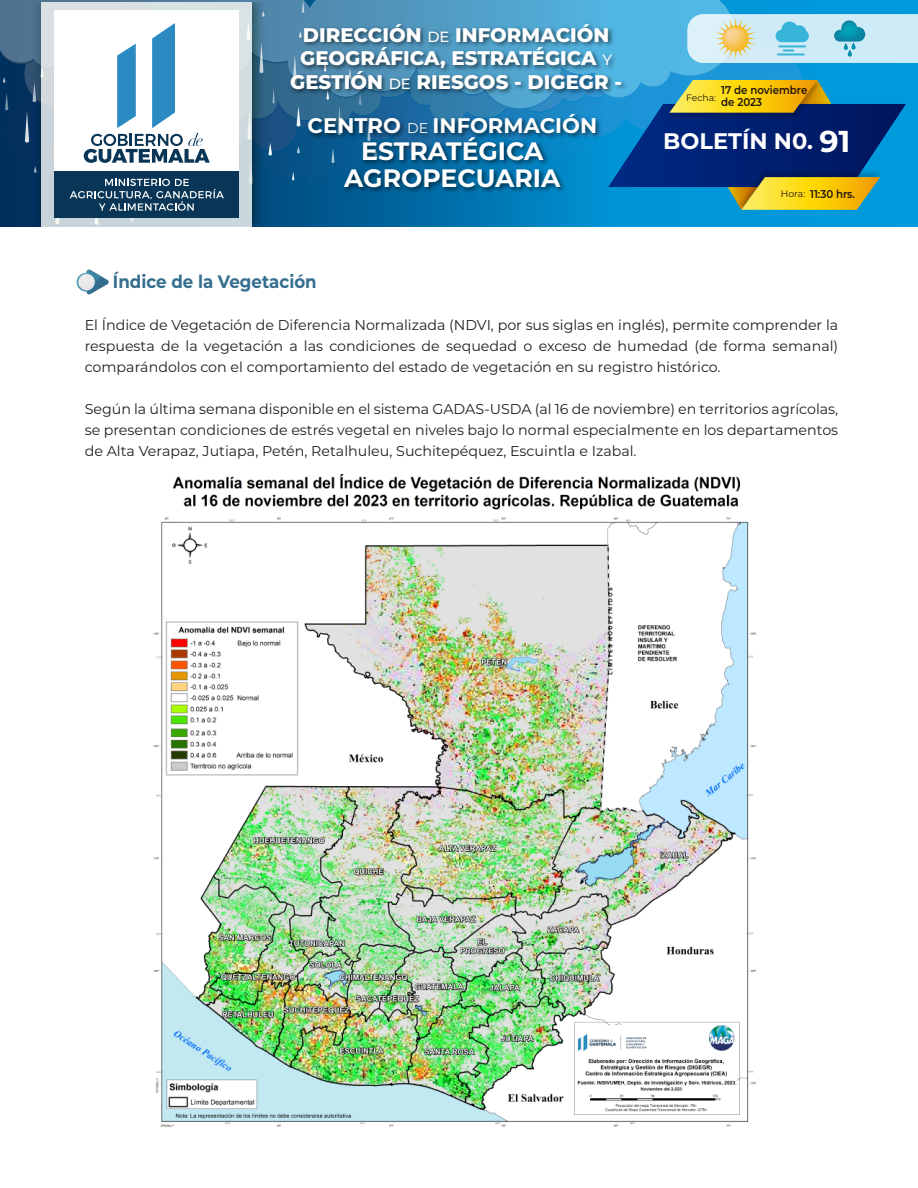
<style>
.page{position:relative;width:918px;height:1188px;background:#fff}
.page>*{position:absolute;margin:0;border:0;box-sizing:border-box;transform-origin:0 0}
.t1{font:700 25.2px/27px "Montserrat";color:#fff;text-align:center}
.t2{font:700 22.5px "Montserrat";color:#fff}
.t3{font:700 21.15px "Montserrat";color:#fff}
.t4{font:800 19.65px/23.7px "Montserrat";color:#fff;text-align:center}
.t5{font:700 18px "Montserrat";color:#336e8e;scale:.92 1}
.t6{font:14.25px/21px "Montserrat";color:#231f20;text-align:justify}
.t7{font:600 11.4px/11.7px "Montserrat";color:#1f140f;scale:.9 1}
.t8{font:9.3px "Montserrat";letter-spacing:-.005em;color:#1f140f}
.s1{font-weight:500;font-size:14.85px}
.s2{font-weight:400;font-size:14.1px}
.s3{font-size:30.15px}
.s4{font-weight:400;font-size:9.3px}
</style>
<div class="page">
<img style="left:153px;top:474px;width:604px;height:653px">
<svg style="left:77px;top:269px;width:32px;height:26px"></svg>
<svg style="left:0;top:211px;width:918px;height:16px;background:#007bb7"></svg>
<div style="left:41px;top:2px;width:211px;height:225px;background:#c8d5db"></div>
<div style="left:55px;top:171px;width:184px;height:47px;background:#093656"></div>
<img style="left:735px;top:211px;width:149px;height:1px">
<svg style="left:0;top:0;width:918px;height:211px;background:#548eac"></svg>
<h3 class="t4" style="left:290px;top:22px;width:333px">DIRECCIÓN <span class="s1">DE</span> INFORMACIÓN<br>GEOGRÁFICA, ESTRATÉGICA <span class="s1">Y<br></span>GESTIÓN <span class="s1">DE</span> RIESGOS - DIGEGR -</h3>
<h3 class="t3" style="left:308px;top:111px;width:291px">CENTRO <span class="s2">DE</span> INFORMACIÓN</h3>
<h1 class="t1" style="left:344px;top:136px;width:218px">ESTRATÉGICA<br>AGROPECUARIA</h1>
<p class="t5" style="left:113px;top:268px;width:223px">Índice de la Vegetación</p>
<p class="t7" style="left:721px;top:84px;width:97px">17 de noviembre de 2023</p>
<p class="t8" style="left:686px;top:91px;width:32px">Fecha:</p>
<h2 class="t2" style="left:663px;top:125px;width:189px">BOLETÍN N0. <span class="s3">91</span></h2>
<p class="t7" style="left:781px;top:187px;width:84px"><span class="s4">Hora:</span> 11:30 hrs.</p>
<p class="t6" style="left:85px;top:314px;width:755px">El Índice de Vegetación de Diferencia Normalizada (NDVI, por sus siglas en inglés), permite comprender la respuesta de la vegetación a las condiciones de sequedad o exceso de humedad (de forma semanal) comparándolos con el comportamiento del estado de vegetación en su registro histórico.</p>
<p class="t6" style="left:85px;top:398px;width:755px">Según la última semana disponible en el sistema GADAS-USDA (al 16 de noviembre) en territorios agrícolas, se presentan condiciones de estrés vegetal en niveles bajo lo normal especialmente en los departamentos de Alta Verapaz, Jutiapa, Petén, Retalhuleu, Suchitepéquez, Escuintla e Izabal.</p>
</div>
